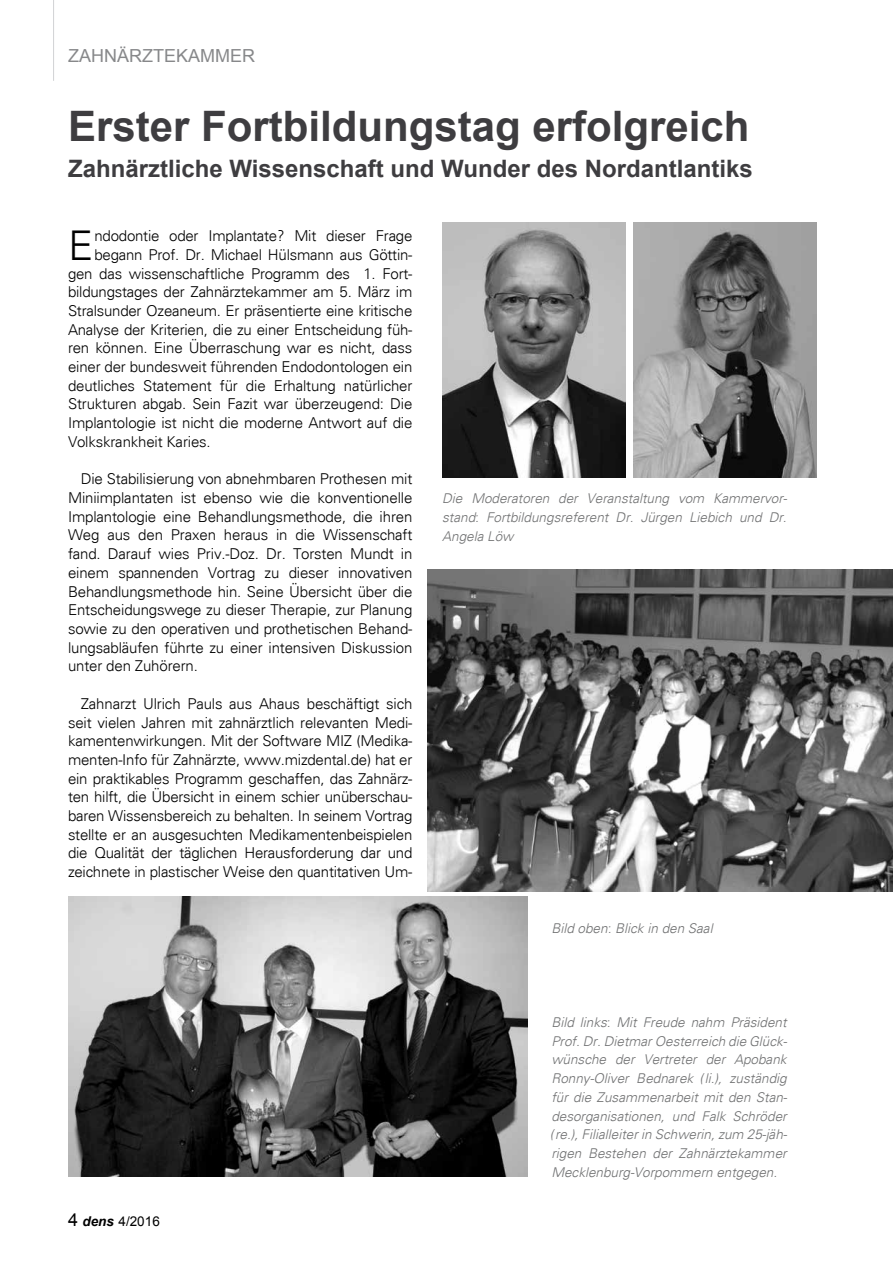
<style>
.page{position:relative;width:893px;height:1263px;background:#fff}
.page>*{position:absolute;margin:0;border:0;box-sizing:border-box;transform-origin:0 0}
.t1{font:700 42px "Arial";color:#3e3d40}
.t2{font:300 41.1px "Univers";color:#000}
.t3{font:700 24px "Arial";color:#3e3d40}
.t4{font:18px "Arial";color:#87888a}
.t5{font:300 15px/18.8px "Univers";letter-spacing:-.015em;color:#000;text-align:justify}
.t6{font:italic 300 13.5px/18.8px "Univers";color:#707172;text-align:justify}
.t7{font:13.5px "Arial";color:#000}
.s1{font-size:18px}
.s2{font-weight:700;font-style:italic}
</style>
<div class="page">
<hr style="left:53px;top:0;width:1px;height:81px;background:#d1d2d4">
<img style="left:68px;top:896px;width:459px;height:281px">
<img style="left:442px;top:222px;width:183px;height:256px">
<img style="left:634px;top:222px;width:182px;height:256px">
<img style="left:427px;top:570px;width:466px;height:321px">
<p class="t4" style="left:68px;top:44px;width:189px">ZAHNÄRZTEKAMMER</p>
<h1 class="t1" style="left:68px;top:98px;width:683px">Erster Fortbildungstag erfolgreich</h1>
<h3 class="t3" style="left:68px;top:153px;width:686px">Zahnärztliche Wissenschaft und Wunder des Nordantlantiks</h3>
<h2 class="t2" style="left:68px;top:221px;width:27px">E</h2>
<p class="t5" style="left:95px;top:226px;width:319px">ndodontie oder Implantate? Mit dieser Frage</p>
<p class="t5" style="left:95px;top:245px;width:319px">begann Prof. Dr. Michael Hülsmann aus Göttin-</p>
<p class="t5" style="left:68px;top:264px;width:346px">gen das wissenschaftliche Programm des 1. Fort-</p>
<p class="t5" style="left:68px;top:283px;width:346px">bildungstages der Zahnärztekammer am 5. März im</p>
<p class="t5" style="left:68px;top:301px;width:346px">Stralsunder Ozeaneum. Er präsentierte eine kritische</p>
<p class="t5" style="left:68px;top:320px;width:346px">Analyse der Kriterien, die zu einer Entscheidung füh-</p>
<p class="t5" style="left:68px;top:339px;width:346px">ren können. Eine Überraschung war es nicht, dass</p>
<p class="t5" style="left:68px;top:357px;width:346px">einer der bundesweit führenden Endodontologen ein</p>
<p class="t5" style="left:68px;top:376px;width:346px">deutliches Statement für die Erhaltung natürlicher</p>
<p class="t5" style="left:68px;top:395px;width:346px">Strukturen abgab. Sein Fazit war überzeugend: Die</p>
<p class="t5" style="left:68px;top:413px;width:346px">Implantologie ist nicht die moderne Antwort auf die</p>
<p class="t5" style="left:68px;top:432px;width:144px">Volkskrankheit Karies.</p>
<p class="t5" style="left:68px;top:470px;width:346px;text-indent:13px">Die Stabilisierung von abnehmbaren Prothesen mit Miniimplantaten ist ebenso wie die konventionelle Implantologie eine Behandlungsmethode, die ihren Weg aus den Praxen heraus in die Wissenschaft fand. Darauf wies Priv.-Doz. Dr. Torsten Mundt in einem spannenden Vortrag zu dieser innovativen Behandlungsmethode hin. Seine Übersicht über die Entscheidungswege zu dieser Therapie, zur Planung sowie zu den operativen und prothetischen Behand&shy;lungsabläufen führte zu einer intensiven Diskussion unter den Zuhörern.</p>
<p class="t5" style="left:68px;top:694px;width:346px;text-indent:13px">Zahnarzt Ulrich Pauls aus Ahaus beschäftigt sich seit vielen Jahren mit zahnärztlich relevanten Medi&shy;kamentenwirkungen. Mit der Software MIZ (Medika&shy;menten-Info für Zahnärzte, www.mizdental.de) hat er ein praktikables Programm geschaffen, das Zahnärz&shy;ten hilft, die Übersicht in einem schier unüberschau&shy;baren Wissensbereich zu behalten. In seinem Vortrag stellte er an ausgesuchten Medikamentenbeispielen die Qualität der täglichen Herausforderung dar und zeichnete in plastischer Weise den quantitativen Um-</p>
<p class="t6" style="left:442px;top:489px;width:347px">Die Moderatoren der Veranstaltung vom Kammervor&shy;stand: Fortbildungsreferent Dr. Jürgen Liebich und Dr.<br>Angela Löw</p>
<p class="t6" style="left:551px;top:919px;width:163px">Bild oben: Blick in den Saal</p>
<p class="t7" style="left:68px;top:1212px;width:93px"><span class="s1">4</span> <span class="s2">dens</span> 4/2016</p>
<p class="t6" style="left:551px;top:1013px;width:237px">Bild links: Mit Freude nahm Präsident Prof. Dr. Dietmar Oesterreich die Glück&shy;wünsche der Vertreter der Apobank Ronny-Oliver Bednarek (li.), zuständig für die Zusammenarbeit mit den Stan&shy;desorganisationen, und Falk Schröder (re.), Filialleiter in Schwerin, zum 25-jäh&shy;rigen Bestehen der Zahnärztekammer Mecklenburg-Vorpommern entgegen.</p>
</div>
